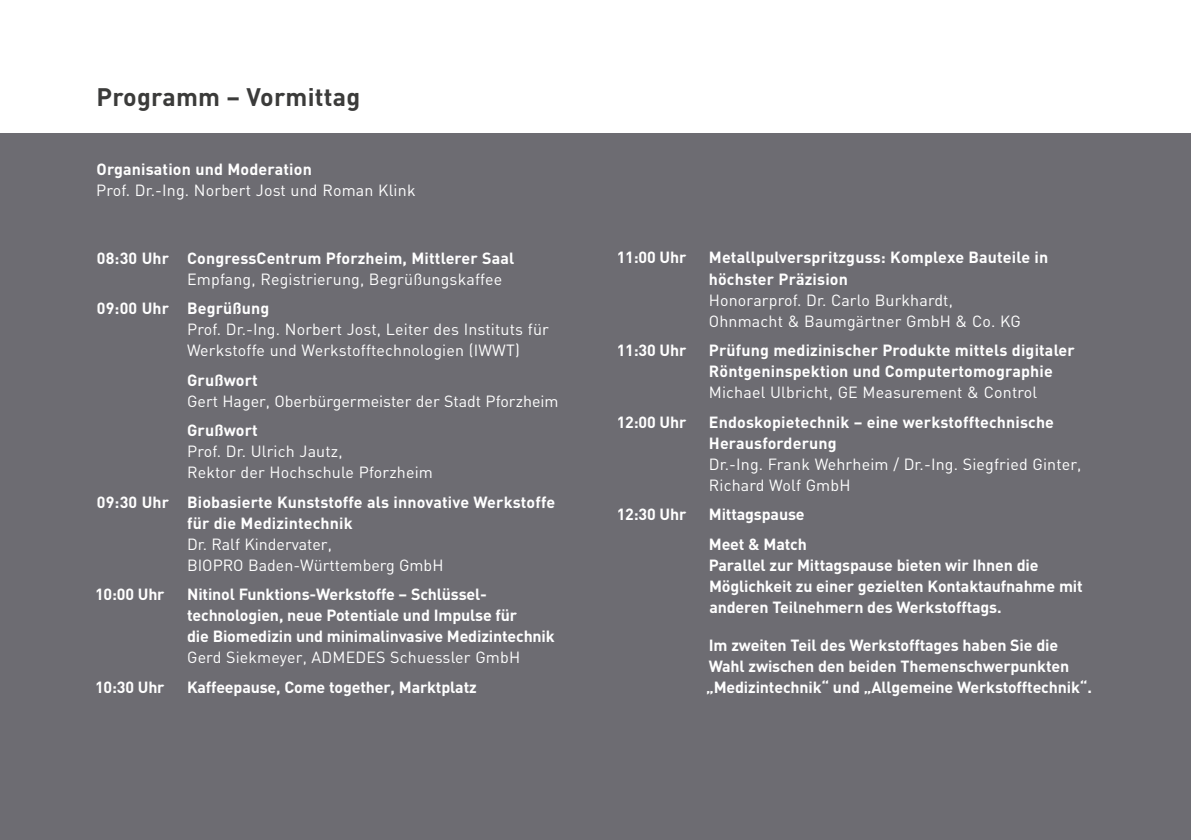
<style>
.page{position:relative;width:1191px;height:840px;background:#fff}
.page>*{position:absolute;margin:0;border:0;box-sizing:border-box;transform-origin:0 0}
.t1{font:700 25px "DIN";letter-spacing:.01em;color:#3b3b3a}
.t2{font:16px/21px "DIN";letter-spacing:.01em;color:#fff}
.t3{font:700 16px/21px "DIN";letter-spacing:-.01em;color:#fff}
.t4{font:700 16px/21px "DIN";letter-spacing:.01em;color:#fff}
</style>
<div class="page">
<div style="left:0;top:133px;width:1191px;height:706px;background:#6d6c72"></div>
<h1 class="t1" style="left:96px;top:80px;width:265px">Programm – Vormittag</h1>
<p class="t4" style="left:97px;top:158px;width:217px">Organisation und Moderation</p>
<p class="t2" style="left:96px;top:180px;width:321px">Prof. Dr.-Ing. Norbert Jost und Roman Klink</p>
<p class="t4" style="left:97px;top:246px;width:419px">08:30 Uhr CongressCentrum Pforzheim, Mittlerer Saal</p>
<p class="t2" style="left:187px;top:268px;width:316px">Empfang, Registrierung, Begrüßungskaffee</p>
<p class="t4" style="left:97px;top:297px;width:174px">09:00 Uhr Begrüßung</p>
<p class="t2" style="left:187px;top:318px;width:363px">Prof. Dr.-Ing. Norbert Jost, Leiter des Instituts für<br>Werkstoffe und Werkstofftechnologien (IWWT)</p>
<p class="t4" style="left:187px;top:368px;width:72px">Grußwort</p>
<p class="t2" style="left:187px;top:390px;width:373px">Gert Hager, Oberbürgermeister der Stadt Pforzheim</p>
<p class="t4" style="left:187px;top:419px;width:72px">Grußwort</p>
<p class="t2" style="left:187px;top:440px;width:247px">Prof. Dr. Ulrich Jautz,<br>Rektor der Hochschule Pforzheim</p>
<p class="t4" style="left:187px;top:490px;width:369px;text-indent:-90px">09:30 Uhr Biobasierte Kunststoffe als innovative Werkstoffe für die Medizintechnik</p>
<p class="t2" style="left:187px;top:533px;width:258px">Dr. Ralf Kindervater,<br>BIOPRO Baden-Württemberg GmbH</p>
<p class="t3" style="left:95px;top:583px;width:71px">10:00 Uhr</p>
<p class="t3" style="left:187px;top:583px;width:369px">Nitinol Funktions-Werkstoffe – Schlüssel&shy;technologien, neue Potentiale und Impulse für<br>die Biomedizin und minimalinvasive Medizintechnik</p>
<p class="t2" style="left:187px;top:646px;width:334px">Gerd Siekmeyer, ADMEDES Schuessler GmbH</p>
<p class="t3" style="left:95px;top:675px;width:71px">10:30 Uhr</p>
<p class="t3" style="left:187px;top:675px;width:291px">Kaffeepause, Come together, Marktplatz</p>
<p class="t3" style="left:617px;top:246px;width:71px">11:00 Uhr</p>
<p class="t4" style="left:709px;top:246px;width:341px">Metallpulverspritzguss: Komplexe Bauteile in höchster Präzision</p>
<p class="t2" style="left:709px;top:289px;width:314px">Honorarprof. Dr. Carlo Burkhardt,<br>Ohnmacht &amp; Baumgärtner GmbH &amp; Co. KG</p>
<p class="t3" style="left:617px;top:339px;width:71px">11:30 Uhr</p>
<p class="t4" style="left:709px;top:339px;width:367px">Prüfung medizinischer Produkte mittels digitaler<br>Röntgeninspektion und Computertomographie</p>
<p class="t2" style="left:709px;top:381px;width:330px">Michael Ulbricht, GE Measurement &amp; Control</p>
<p class="t3" style="left:617px;top:410px;width:71px">12:00 Uhr</p>
<p class="t4" style="left:709px;top:410px;width:347px">Endoskopietechnik – eine werkstofftechnische<br>Herausforderung</p>
<p class="t2" style="left:709px;top:453px;width:374px">Dr.-Ing. Frank Wehrheim / Dr.-Ing. Siegfried Ginter,<br>Richard Wolf GmbH</p>
<p class="t3" style="left:617px;top:503px;width:71px">12:30 Uhr</p>
<p class="t3" style="left:709px;top:498px;width:99px;line-height:29.6px">Mittagspause<br>Meet &amp; Match</p>
<p class="t3" style="left:709px;top:553px;width:375px">Parallel zur Mittagspause bieten wir Ihnen die<br>Möglichkeit zu einer gezielten Kontaktaufnahme mit anderen Teilnehmern des Werkstofftags.</p>
<p class="t3" style="left:706px;top:633px;width:387px">Im zweiten Teil des Werkstofftages haben Sie die<br>Wahl zwischen den beiden Themenschwerpunkten „Medizintechnik“ und „Allgemeine Werkstofftechnik“.</p>
</div>
